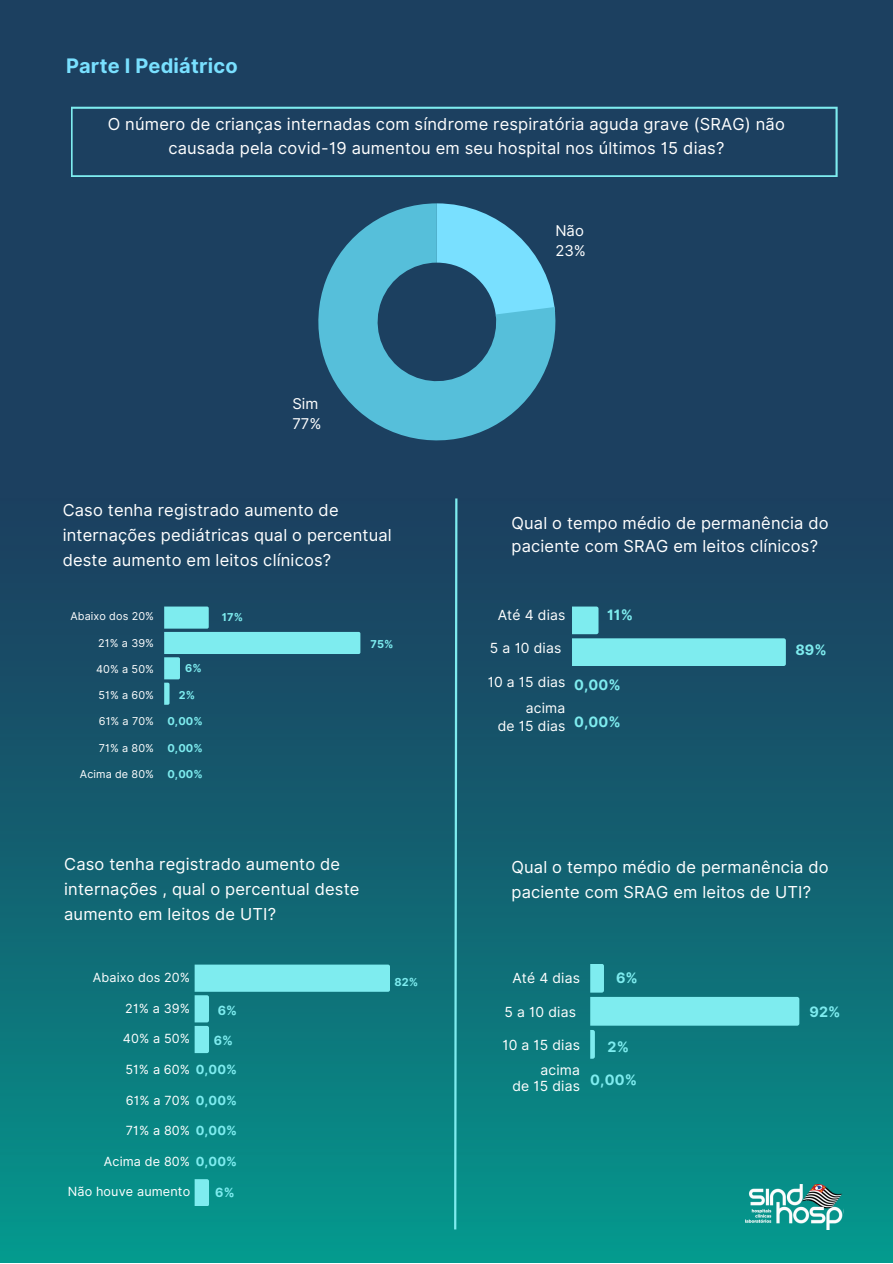
<style>
.page{position:relative;width:893px;height:1264px;background:#fff}
.page>*{position:absolute;margin:0;border:0;box-sizing:border-box;transform-origin:0 0}
.t1{font:700 19.95px "Inter";letter-spacing:.01em;color:#79e0ff}
.t2{font:16.5px/24.8px "Inter";letter-spacing:.01em;color:#fff}
.t3{font:14.85px/19.8px "Inter";color:#fff}
.t4{font:700 14.25px "Inter";letter-spacing:.01em;color:#7eecef}
.t5{font:13.95px "Inter";letter-spacing:.01em;color:#fff}
.t6{font:12.6px "Inter";letter-spacing:.01em;color:#fff}
.t7{font:700 12.6px "Inter";color:#7eecef}
.t8{font:700 10.95px "Inter";color:#7eecef}
.t9{font:10.8px "Inter";letter-spacing:.01em;color:#fff}
.t10{font:700 10.8px "Inter";letter-spacing:.01em;color:#7eecef}
.s1{font-weight:700;color:#7eecef}
</style>
<div class="page">
<div style="left:0;top:0;width:892px;height:1262px;background:#1c4060"></div>
<img style="left:0;top:606px;width:892px;height:656px">
<svg style="left:71px;top:107px;width:766px;height:70px"></svg>
<svg style="left:388px;top:964px;width:2px;height:27px"></svg>
<svg style="left:207px;top:995px;width:2px;height:58px"></svg>
<svg style="left:207px;top:1179px;width:2px;height:27px"></svg>
<svg style="left:207px;top:606px;width:2px;height:22px"></svg>
<svg style="left:358px;top:632px;width:2px;height:22px"></svg>
<svg style="left:178px;top:657px;width:2px;height:22px"></svg>
<svg style="left:168px;top:682px;width:1px;height:22px"></svg>
<svg style="left:596px;top:606px;width:2px;height:28px"></svg>
<svg style="left:783px;top:638px;width:2px;height:28px"></svg>
<svg style="left:318px;top:203px;width:237px;height:237px"></svg>
<svg style="left:453px;top:498px;width:5px;height:733px"></svg>
<svg style="left:601px;top:963px;width:3px;height:29px"></svg>
<svg style="left:797px;top:996px;width:2px;height:29px"></svg>
<svg style="left:592px;top:1029px;width:3px;height:29px"></svg>
<img style="left:745px;top:1184px;width:98px;height:45px">
<p class="t1" style="left:66px;top:54px;width:173px">Parte I Pediátrico</p>
<p class="t2" style="left:108px;top:111px;width:678px;text-align:center">O número de crianças internadas com síndrome respiratória aguda grave (SRAG) não causada pela covid-19 aumentou em seu hospital nos últimos 15 dias?</p>
<p class="t3" style="left:292px;top:394px;width:31px">Sim<br>77%</p>
<p class="t2" style="left:63px;top:498px;width:330px">Caso tenha registrado aumento de internações pediátricas qual o percentual deste aumento em leitos clínicos?</p>
<p class="t9" style="left:70px;top:610px;width:85px">Abaixo dos 20%</p>
<p class="t9" style="left:98px;top:636px;width:57px">21% a 39%</p>
<p class="t9" style="left:96px;top:662px;width:59px">40% a 50%</p>
<p class="t9" style="left:98px;top:688px;width:57px">51% a 60%</p>
<p class="t9" style="left:99px;top:715px;width:57px">61% a 70%</p>
<p class="t9" style="left:99px;top:741px;width:57px">71% a 80%</p>
<p class="t9" style="left:80px;top:767px;width:76px">Acima de 80%</p>
<p class="t10" style="left:185px;top:661px;width:18px">6%</p>
<p class="t10" style="left:179px;top:688px;width:18px">2%</p>
<p class="t10" style="left:167px;top:715px;width:37px">0,00%</p>
<p class="t10" style="left:167px;top:741px;width:37px">0,00%</p>
<p class="t10" style="left:167px;top:767px;width:37px">0,00%</p>
<p class="t10" style="left:222px;top:610px;width:23px">17%</p>
<p class="t10" style="left:370px;top:637px;width:24px">75%</p>
<p class="t2" style="left:64px;top:852px;width:297px">Caso tenha registrado aumento de internações , qual o percentual deste aumento em leitos de UTI?</p>
<p class="t6" style="left:93px;top:970px;width:99px">Abaixo dos 20%</p>
<p class="t6" style="left:125px;top:1000px;width:66px">21% a 39%</p>
<p class="t6" style="left:123px;top:1031px;width:69px">40% a 50%</p>
<p class="t6" style="left:125px;top:1061px;width:113px">51% a 60% <span class="s1">0,00%</span></p>
<p class="t6" style="left:126px;top:1092px;width:113px">61% a 70% <span class="s1">0,00%</span></p>
<p class="t6" style="left:126px;top:1123px;width:113px">71% a 80% <span class="s1">0,00%</span></p>
<p class="t6" style="left:104px;top:1153px;width:135px">Acima de 80% <span class="s1">0,00%</span></p>
<p class="t6" style="left:68px;top:1184px;width:124px">Não houve aumento</p>
<p class="t7" style="left:218px;top:1002px;width:21px">6%</p>
<p class="t7" style="left:214px;top:1032px;width:21px">6%</p>
<p class="t7" style="left:215px;top:1184px;width:21px">6%</p>
<p class="t8" style="left:394px;top:975px;width:25px">82%</p>
<p class="t3" style="left:555px;top:220px;width:32px">Não<br>23%</p>
<p class="t2" style="left:511px;top:512px;width:319px;line-height:22.5px">Qual o tempo médio de permanência do paciente com SRAG em leitos clínicos?</p>
<p class="t5" style="left:497px;top:606px;width:69px">Até 4 dias</p>
<p class="t5" style="left:490px;top:640px;width:73px">5 a 10 dias</p>
<p class="t5" style="left:487px;top:673px;width:79px">10 a 15 dias</p>
<p class="t5" style="left:526px;top:699px;width:41px">acima</p>
<p class="t5" style="left:498px;top:717px;width:69px">de 15 dias</p>
<p class="t4" style="left:607px;top:606px;width:28px">11%</p>
<p class="t4" style="left:574px;top:676px;width:48px">0,00%</p>
<p class="t4" style="left:574px;top:713px;width:48px">0,00%</p>
<p class="t4" style="left:795px;top:641px;width:33px">89%</p>
<p class="t2" style="left:511px;top:854px;width:319px">Qual o tempo médio de permanência do paciente com SRAG em leitos de UTI?</p>
<p class="t5" style="left:512px;top:969px;width:69px">Até 4 dias</p>
<p class="t5" style="left:504px;top:1003px;width:73px">5 a 10 dias</p>
<p class="t5" style="left:502px;top:1036px;width:79px">10 a 15 dias</p>
<p class="t5" style="left:540px;top:1061px;width:41px">acima</p>
<p class="t5" style="left:512px;top:1077px;width:69px">de 15 dias</p>
<p class="t4" style="left:616px;top:969px;width:23px">6%</p>
<p class="t4" style="left:607px;top:1038px;width:23px">2%</p>
<p class="t4" style="left:590px;top:1071px;width:48px">0,00%</p>
<p class="t4" style="left:809px;top:1002px;width:33px">92%</p>
</div>
